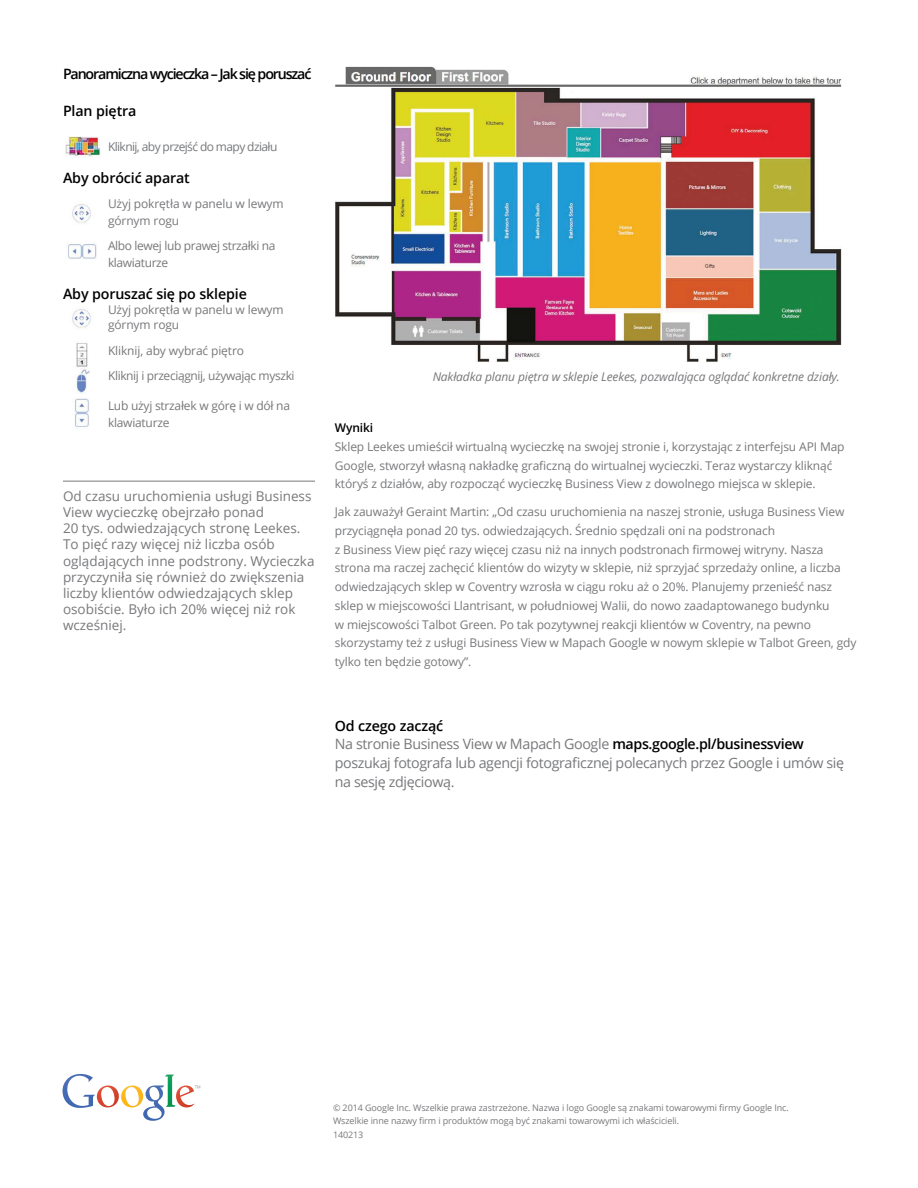
<style>
.page{position:relative;width:918px;height:1188px;background:#fff}
.page>*{position:absolute;margin:0;border:0;box-sizing:border-box;transform-origin:0 0}
.t1{font:14.25px/18.8px "Open Sans";letter-spacing:-.025em;color:#77787b}
.t2{font:600 14.25px "Open Sans";letter-spacing:-.01em;color:#000}
.t3{font:600 14.25px "Open Sans";letter-spacing:-.08em;color:#000}
.t4{font:13.5px/16.2px "Open Sans";color:#77787b}
.t5{font:12px/18.8px "Open Sans";letter-spacing:-.01em;color:#77787b}
.t6{font:12px/16.5px "Open Sans";letter-spacing:-.03em;color:#77787b}
.t7{font:italic 12px "Open Sans";letter-spacing:-.01em;color:#77787b}
.t8{font:12px "Open Sans";letter-spacing:-.05em;color:#77787b}
.t9{font:600 12px "Open Sans";letter-spacing:-.01em;color:#000}
.t10{font:9px/13.5px "Open Sans";letter-spacing:-.01em;color:#77787b}
.s1{font-weight:600;color:#000}
</style>
<div class="page">
<hr style="left:63px;top:481px;width:252px;height:1px;background:#77787b">
<img style="left:97px;top:1085px;width:22px;height:22px">
<img style="left:165px;top:1075px;width:11px;height:32px">
<img style="left:176px;top:1085px;width:19px;height:22px">
<img style="left:121px;top:1085px;width:22px;height:22px">
<img style="left:143px;top:1085px;width:22px;height:36px">
<img style="left:63px;top:1074px;width:32px;height:34px">
<svg style="left:195px;top:1085px;width:5px;height:3px"></svg>
<img style="left:335px;top:66px;width:507px;height:296px">
<img style="left:65px;top:136px;width:35px;height:21px">
<img style="left:72px;top:204px;width:19px;height:20px">
<img style="left:72px;top:309px;width:19px;height:20px">
<img style="left:68px;top:244px;width:29px;height:15px">
<img style="left:75px;top:398px;width:14px;height:29px">
<img style="left:76px;top:343px;width:12px;height:24px">
<img style="left:76px;top:368px;width:14px;height:26px">
<p class="t3" style="left:63px;top:64px;width:250px">Panoramiczna wycieczka – Jak się poruszać</p>
<p class="t2" style="left:63px;top:101px;width:75px">Plan piętra</p>
<p class="t8" style="left:108px;top:138px;width:171px">Kliknij, aby przejść do mapy działu</p>
<p class="t2" style="left:63px;top:168px;width:128px">Aby obrócić aparat</p>
<p class="t5" style="left:108px;top:195px;width:177px;line-height:16.5px">Użyj pokrętła w panelu w lewym górnym rogu</p>
<p class="t6" style="left:108px;top:237px;width:169px">Albo lewej lub prawej strzałki na klawiaturze</p>
<p class="t2" style="left:63px;top:284px;width:185px">Aby poruszać się po sklepie</p>
<p class="t5" style="left:108px;top:302px;width:177px;line-height:15px">Użyj pokrętła w panelu w lewym górnym rogu</p>
<p class="t6" style="left:108px;top:337px;width:188px;line-height:25.5px">Kliknij, aby wybrać piętro<br>Kliknij i przeciągnij, używając myszki</p>
<p class="t5" style="left:108px;top:397px;width:184px;line-height:16.5px">Lub użyj strzałek w górę i w dół na klawiaturze</p>
<p class="t4" style="left:63px;top:487px;width:253px">Od czasu uruchomienia usługi Business View wycieczkę obejrzało ponad<br>20 tys. odwiedzających stronę Leekes.<br>To pięć razy więcej niż liczba osób oglądających inne podstrony. Wycieczka przyczyniła się również do zwiększenia liczby klientów odwiedzających sklep osobiście. Było ich 20% więcej niż rok wcześniej.</p>
<p class="t7" style="left:433px;top:368px;width:409px">Nakładka planu piętra w sklepie Leekes, pozwalająca oglądać konkretne działy.</p>
<p class="t9" style="left:335px;top:420px;width:40px">Wyniki</p>
<p class="t5" style="left:335px;top:437px;width:511px">Sklep Leekes umieścił wirtualną wycieczkę na swojej stronie i, korzystając z interfejsu API Map<br>Google, stworzył własną nakładkę graficzną do wirtualnej wycieczki. Teraz wystarczy kliknąć któryś z działów, aby rozpocząć wycieczkę Business View z dowolnego miejsca w sklepie.</p>
<p class="t5" style="left:335px;top:502px;width:523px">Jak zauważył Geraint Martin: „Od czasu uruchomienia na naszej stronie, usługa Business View przyciągnęła ponad 20 tys. odwiedzających. Średnio spędzali oni na podstronach<br>z Business View pięć razy więcej czasu niż na innych podstronach firmowej witryny. Nasza strona ma raczej zachęcić klientów do wizyty w sklepie, niż sprzyjać sprzedaży online, a liczba odwiedzających sklep w Coventry wzrosła w ciągu roku aż o 20%. Planujemy przenieść nasz sklep w miejscowości Llantrisant, w południowej Walii, do nowo zaadaptowanego budynku<br>w miejscowości Talbot Green. Po tak pozytywnej reakcji klientów w Coventry, na pewno skorzystamy też z usługi Business View w Mapach Google w nowym sklepie w Talbot Green, gdy tylko ten będzie gotowy”.</p>
<p class="t1" style="left:335px;top:716px;width:511px"><span class="s1">Od czego zacząć<br></span>Na stronie Business View w Mapach Google <span class="s1">maps.google.pl/businessview </span>poszukaj fotografa lub agencji fotograficznej polecanych przez Google i umów się na sesję zdjęciową.</p>
<p class="t10" style="left:333px;top:1101px;width:457px">© 2014 Google Inc. Wszelkie prawa zastrzeżone. Nazwa i logo Google są znakami towarowymi firmy Google Inc.<br>Wszelkie inne nazwy firm i produktów mogą być znakami towarowymi ich właścicieli.<br>140213</p>
</div>
